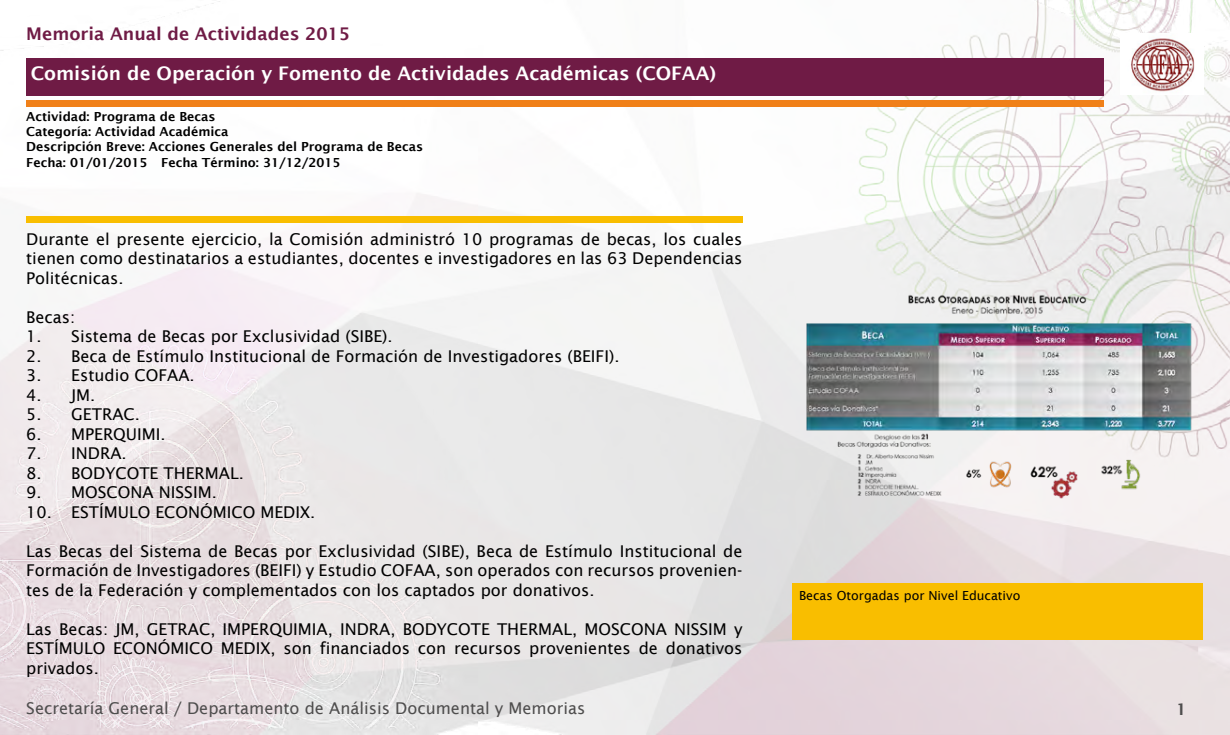
<style>
.page{position:relative;width:1230px;height:735px;background:#fff}
.page>*{position:absolute;margin:0;border:0;box-sizing:border-box;transform-origin:0 0}
.t1{font:600 18.75px "Lucida Sans";color:#fff}
.t2{font:600 17.5px "Lucida Sans";color:#6f1b45}
.t3{font:16.25px/19.5px "Lucida Sans";color:#000;text-align:justify}
.t4{font:16.25px "Lucida Sans";color:#4e4d4d}
.t5{font:600 16.25px "Lucida Sans";color:#4e4d4d}
.t6{font:600 12.5px/15px "Lucida Sans";color:#000}
.t7{font:12.5px "Lucida Sans";color:#000}
</style>
<div class="page">
<img style="left:0;top:0;width:1230px;height:735px">
<div style="left:26px;top:58px;width:1078px;height:38px;background:#6f1b45"></div>
<div style="left:26px;top:216px;width:716px;height:7px;background:#f9be00"></div>
<div style="left:26px;top:100px;width:1078px;height:6px;background:#f08018"></div>
<div style="left:792px;top:584px;width:411px;height:56px;background:#f9be00"></div>
<img style="left:792px;top:290px;width:410px;height:220px">
<img style="left:1120px;top:34px;width:84px;height:61px">
<p class="t2" style="left:26px;top:24px;width:325px">Memoria Anual de Actividades 2015</p>
<p class="t1" style="left:31px;top:63px;width:687px">Comisión de Operación y Fomento de Actividades Académicas (COFAA)</p>
<p class="t6" style="left:26px;top:109px;width:399px">Actividad: Programa de Becas<br>Categoría: Actividad Académica<br>Descripción Breve: Acciones Generales del Programa de Becas</p>
<p class="t6" style="left:26px;top:155px;width:316px">Fecha: 01/01/2015 Fecha Término: 31/12/2015</p>
<p class="t3" style="left:26px;top:229px;width:718px">Durante el presente ejercicio, la Comisión administró 10 programas de becas, los cuales tienen como destinatarios a estudiantes, docentes e investigadores en las 63 Dependencias Politécnicas.</p>
<p class="t3" style="left:26px;top:307px;width:51px">Becas:</p>
<p class="t3" style="left:26px;top:327px;width:368px">1. Sistema de Becas por Exclusividad (SIBE).</p>
<p class="t3" style="left:26px;top:346px;width:595px">2. Beca de Estímulo Institucional de Formación de Investigadores (BEIFI).</p>
<p class="t3" style="left:26px;top:366px;width:170px">3. Estudio COFAA.</p>
<p class="t3" style="left:26px;top:385px;width:71px">4. JM.</p>
<p class="t3" style="left:26px;top:405px;width:115px">5. GETRAC.</p>
<p class="t3" style="left:26px;top:424px;width:141px">6. MPERQUIMI.</p>
<p class="t3" style="left:26px;top:444px;width:102px">7. INDRA.</p>
<p class="t3" style="left:26px;top:463px;width:219px">8. BODYCOTE THERMAL.</p>
<p class="t3" style="left:26px;top:483px;width:192px">9. MOSCONA NISSIM.</p>
<p class="t3" style="left:26px;top:502px;width:291px">10. ESTÍMULO ECONÓMICO MEDIX.</p>
<p class="t3" style="left:26px;top:541px;width:718px">Las Becas del Sistema de Becas por Exclusividad (SIBE), Beca de Estímulo Institucional de Formación de Investigadores (BEIFI) y Estudio COFAA, son operados con recursos provenien&shy;tes de la Federación y complementados con los captados por donativos.</p>
<p class="t3" style="left:26px;top:619px;width:718px">Las Becas: JM, GETRAC, IMPERQUIMIA, INDRA, BODYCOTE THERMAL, MOSCONA NISSIM y ESTÍMULO ECONÓMICO MEDIX, son financiados con recursos provenientes de donativos privados.</p>
<p class="t7" style="left:799px;top:588px;width:223px">Becas Otorgadas por Nivel Educativo</p>
<p class="t4" style="left:26px;top:699px;width:561px">Secretaría General / Departamento de Análisis Documental y Memorias</p>
<p class="t5" style="left:1176px;top:700px;width:12px">1</p>
</div>
